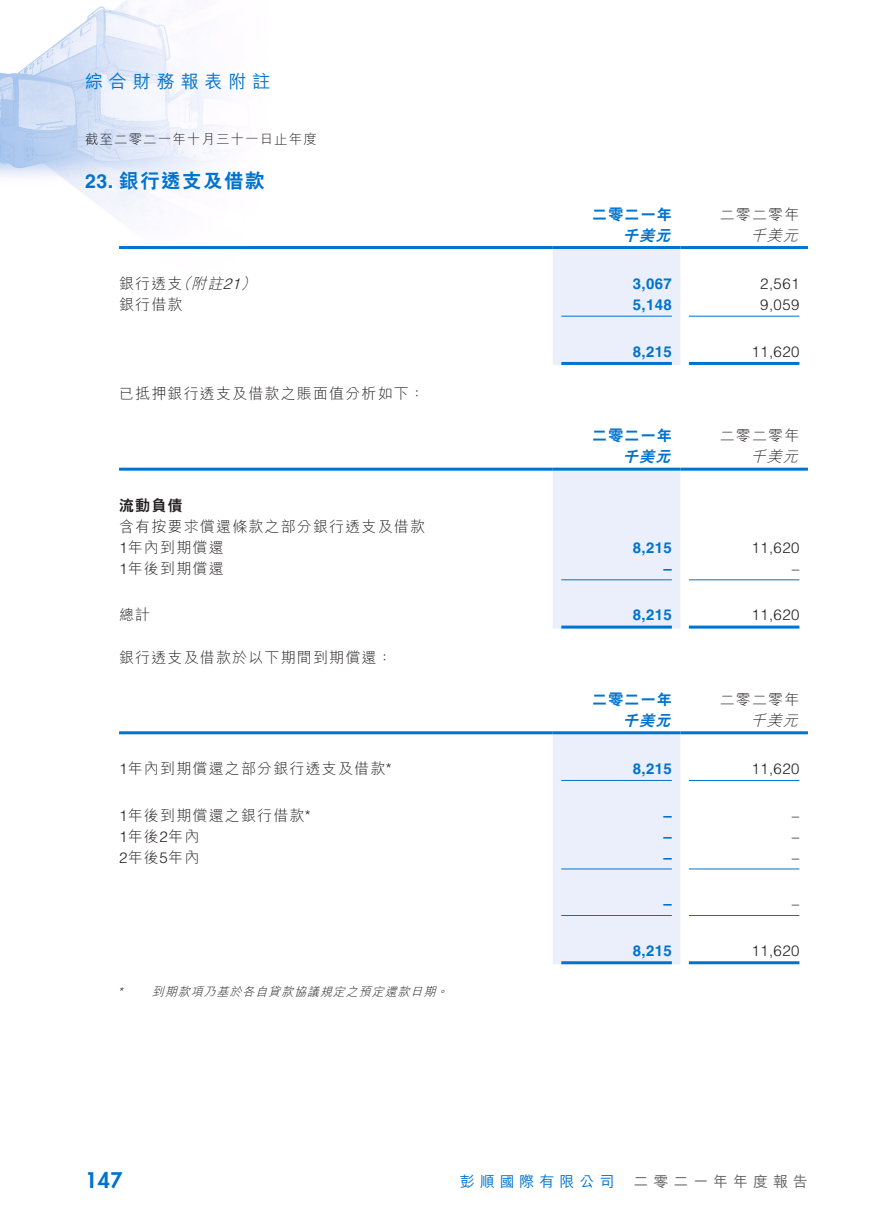
<style>
.page{position:relative;width:893px;height:1212px;background:#fff}
.page>*{position:absolute;margin:0;border:0;box-sizing:border-box;transform-origin:0 0}
.t1{font:800 21px "Futura Std";color:#0073ce}
._01_H1{font:800 19.5px "C Hei 2 HK";letter-spacing:.08em;color:#0073ce}
.t2{font:500 18px "M Hei HK";letter-spacing:.33em;color:#0073ce}
._50_Table_txt{font:300 15px "M Hei HK";letter-spacing:.08em;color:#231f20}
._50_Table_txt-2{font:300 15px "Helvetica LT Std";letter-spacing:.03em;color:#231f20}
._50_Table_txt-3{font:700 15px "Helvetica LT Std";letter-spacing:.03em;color:#0073ce}
._00_txt{font:300 15px "M Hei HK";letter-spacing:.08em;color:#231f20}
._50_Table_txt-4{font:800 15px "C Hei 2 HK";letter-spacing:.08em;color:#0073ce}
._50_Table_txt-5{font:italic 300 15px "M Hei HK";color:#231f20}
.t3{font:500 15px "M Hei HK";letter-spacing:.33em;color:#636366}
._50_Table_txt-6{font:italic 800 15px "C Hei 2 HK";color:#0073ce}
.t4{font:500 15px "M Hei HK";letter-spacing:.33em;color:#0073ce}
._50_Table_txt-7{font:800 15px "C Hei 2 HK";color:#231f20}
._50_Table_txt-8{font:italic 300 15px "Helvetica LT Std";color:#231f20}
.t5{font:300 13.5px "M Hei HK";letter-spacing:.08em;color:#231f20}
._06_Notes{font:italic 300 12px "M Hei HK";color:#231f20}
._06_Notes-2{font:italic 300 12px "Helvetica LT Std";color:#231f20}
.s1{font-family:"Helvetica LT Std";font-weight:700}
.s2{font-family:"Helvetica LT Std"}
</style>
<div class="page">
<img style="left:0;top:0;width:808px;height:629px">
<div style="left:553px;top:249px;width:127px;height:116px;background:#ebeffb"></div>
<hr style="left:119px;top:246px;width:434px;height:3px;background:#0073ce">
<hr style="left:553px;top:246px;width:127px;height:3px;background:#0073ce">
<hr style="left:680px;top:246px;width:128px;height:3px;background:#0073ce">
<hr style="left:561px;top:316px;width:111px;height:1px;background:#0073ce">
<hr style="left:689px;top:316px;width:110px;height:1px;background:#0073ce">
<hr style="left:561px;top:362px;width:111px;height:3px;background:#0073ce">
<hr style="left:689px;top:362px;width:110px;height:3px;background:#0073ce">
<div style="left:553px;top:471px;width:127px;height:157px;background:#ebeffb"></div>
<hr style="left:119px;top:468px;width:434px;height:3px;background:#0073ce">
<hr style="left:553px;top:468px;width:127px;height:3px;background:#0073ce">
<hr style="left:680px;top:468px;width:128px;height:3px;background:#0073ce">
<hr style="left:561px;top:579px;width:111px;height:1px;background:#0073ce">
<hr style="left:689px;top:579px;width:110px;height:1px;background:#0073ce">
<hr style="left:561px;top:625px;width:111px;height:3px;background:#0073ce">
<hr style="left:689px;top:625px;width:110px;height:3px;background:#0073ce">
<div style="left:553px;top:734px;width:127px;height:230px;background:#ebeffb"></div>
<hr style="left:119px;top:731px;width:434px;height:3px;background:#0073ce">
<hr style="left:553px;top:731px;width:127px;height:3px;background:#0073ce">
<hr style="left:680px;top:731px;width:128px;height:3px;background:#0073ce">
<hr style="left:561px;top:780px;width:111px;height:1px;background:#0073ce">
<hr style="left:689px;top:780px;width:110px;height:1px;background:#0073ce">
<hr style="left:561px;top:868px;width:111px;height:1px;background:#0073ce">
<hr style="left:689px;top:868px;width:110px;height:1px;background:#0073ce">
<hr style="left:561px;top:915px;width:111px;height:1px;background:#0073ce">
<hr style="left:689px;top:915px;width:110px;height:1px;background:#0073ce">
<hr style="left:561px;top:961px;width:111px;height:3px;background:#0073ce">
<hr style="left:689px;top:961px;width:110px;height:3px;background:#0073ce">
<p class="t2" style="left:85px;top:69px;width:187px">綜合財務報表附註</p>
<p class="t5" style="left:85px;top:129px;width:233px">截至二零二一年十月三十一日止年度</p>
<p class="_01_H1" style="left:85px;top:167px;width:181px"><span class="s1">23.</span> 銀行透支及借款</p>
<p class="_50_Table_txt-5" style="left:176px;top:273px;width:22px">（</p>
<p class="_50_Table_txt-5" style="left:240px;top:273px;width:22px">(</p>
<p class="_50_Table_txt-5" style="left:191px;top:273px;width:38px">附註</p>
<p class="_50_Table_txt" style="left:119px;top:273px;width:65px">銀行透支</p>
<p class="_50_Table_txt-8" style="left:223px;top:274px;width:24px">21</p>
<p class="_50_Table_txt" style="left:119px;top:294px;width:65px">銀行借款</p>
<p class="_00_txt" style="left:119px;top:383px;width:307px">已抵押銀行透支及借款之賬面值分析如下：</p>
<p class="_50_Table_txt-7" style="left:119px;top:495px;width:65px">流動負債</p>
<p class="_50_Table_txt" style="left:119px;top:516px;width:308px">含有按要求償還條款之部分銀行透支及借款</p>
<p class="_50_Table_txt" style="left:119px;top:537px;width:106px"><span class="s2">1</span>年內到期償還</p>
<p class="_50_Table_txt" style="left:119px;top:558px;width:106px"><span class="s2">1</span>年後到期償還</p>
<p class="_50_Table_txt" style="left:119px;top:604px;width:33px">總計</p>
<p class="_00_txt" style="left:119px;top:647px;width:274px">銀行透支及借款於以下期間到期償還：</p>
<p class="_50_Table_txt" style="left:119px;top:758px;width:274px"><span class="s2">1</span>年內到期償還之部分銀行透支及借款<span class="s2">*</span></p>
<p class="_50_Table_txt" style="left:119px;top:805px;width:193px"><span class="s2">1</span>年後到期償還之銀行借款<span class="s2">*</span></p>
<p class="_50_Table_txt" style="left:119px;top:826px;width:82px"><span class="s2">1</span>年後<span class="s2">2</span>年內</p>
<p class="_50_Table_txt" style="left:119px;top:847px;width:82px"><span class="s2">2</span>年後<span class="s2">5</span>年內</p>
<p class="_06_Notes-2" style="left:118px;top:984px;width:10px">*</p>
<p class="_06_Notes" style="left:152px;top:983px;width:289px">到期款項乃基於各自貸款協議規定之預定還款日期</p>
<p class="_06_Notes" style="left:436px;top:983px;width:18px">。</p>
<p class="_50_Table_txt-4" style="left:592px;top:204px;width:81px">二零二一年</p>
<p class="_50_Table_txt" style="left:720px;top:204px;width:81px">二零二零年</p>
<p class="_50_Table_txt-6" style="left:623px;top:225px;width:54px">千美元</p>
<p class="_50_Table_txt-5" style="left:750px;top:225px;width:54px">千美元</p>
<p class="_50_Table_txt-3" style="left:633px;top:275px;width:41px">3,067</p>
<p class="_50_Table_txt-2" style="left:760px;top:274px;width:41px">2,561</p>
<p class="_50_Table_txt-3" style="left:633px;top:296px;width:41px">5,148</p>
<p class="_50_Table_txt-2" style="left:760px;top:295px;width:41px">9,059</p>
<p class="_50_Table_txt-3" style="left:633px;top:342px;width:41px">8,215</p>
<p class="_50_Table_txt-2" style="left:751px;top:342px;width:49px">11,620</p>
<p class="_50_Table_txt-4" style="left:592px;top:426px;width:81px">二零二一年</p>
<p class="_50_Table_txt" style="left:720px;top:425px;width:81px">二零二零年</p>
<p class="_50_Table_txt-6" style="left:623px;top:447px;width:54px">千美元</p>
<p class="_50_Table_txt-5" style="left:750px;top:446px;width:54px">千美元</p>
<p class="_50_Table_txt-3" style="left:633px;top:538px;width:41px">8,215</p>
<p class="_50_Table_txt-2" style="left:751px;top:538px;width:49px">11,620</p>
<p class="_50_Table_txt-3" style="left:663px;top:559px;width:10px">–</p>
<p class="_50_Table_txt-2" style="left:792px;top:559px;width:9px">–</p>
<p class="_50_Table_txt-3" style="left:633px;top:606px;width:41px">8,215</p>
<p class="_50_Table_txt-2" style="left:751px;top:606px;width:49px">11,620</p>
<p class="_50_Table_txt-4" style="left:592px;top:689px;width:81px">二零二一年</p>
<p class="_50_Table_txt" style="left:720px;top:689px;width:81px">二零二零年</p>
<p class="_50_Table_txt-6" style="left:623px;top:710px;width:54px">千美元</p>
<p class="_50_Table_txt-5" style="left:750px;top:710px;width:54px">千美元</p>
<p class="_50_Table_txt-3" style="left:633px;top:760px;width:41px">8,215</p>
<p class="_50_Table_txt-2" style="left:751px;top:760px;width:49px">11,620</p>
<p class="_50_Table_txt-3" style="left:663px;top:806px;width:10px">–</p>
<p class="_50_Table_txt-2" style="left:792px;top:806px;width:9px">–</p>
<p class="_50_Table_txt-3" style="left:663px;top:827px;width:10px">–</p>
<p class="_50_Table_txt-2" style="left:792px;top:827px;width:9px">–</p>
<p class="_50_Table_txt-3" style="left:663px;top:848px;width:10px">–</p>
<p class="_50_Table_txt-2" style="left:792px;top:848px;width:9px">–</p>
<p class="_50_Table_txt-3" style="left:663px;top:895px;width:10px">–</p>
<p class="_50_Table_txt-2" style="left:792px;top:895px;width:9px">–</p>
<p class="_50_Table_txt-3" style="left:633px;top:941px;width:41px">8,215</p>
<p class="_50_Table_txt-2" style="left:751px;top:941px;width:49px">11,620</p>
<h1 class="t1" style="left:85px;top:1167px;width:39px">147</h1>
<p class="t4" style="left:460px;top:1171px;width:156px">彭順國際有限公司</p>
<p class="t3" style="left:634px;top:1171px;width:176px">二零二一年年度報告</p>
</div>
